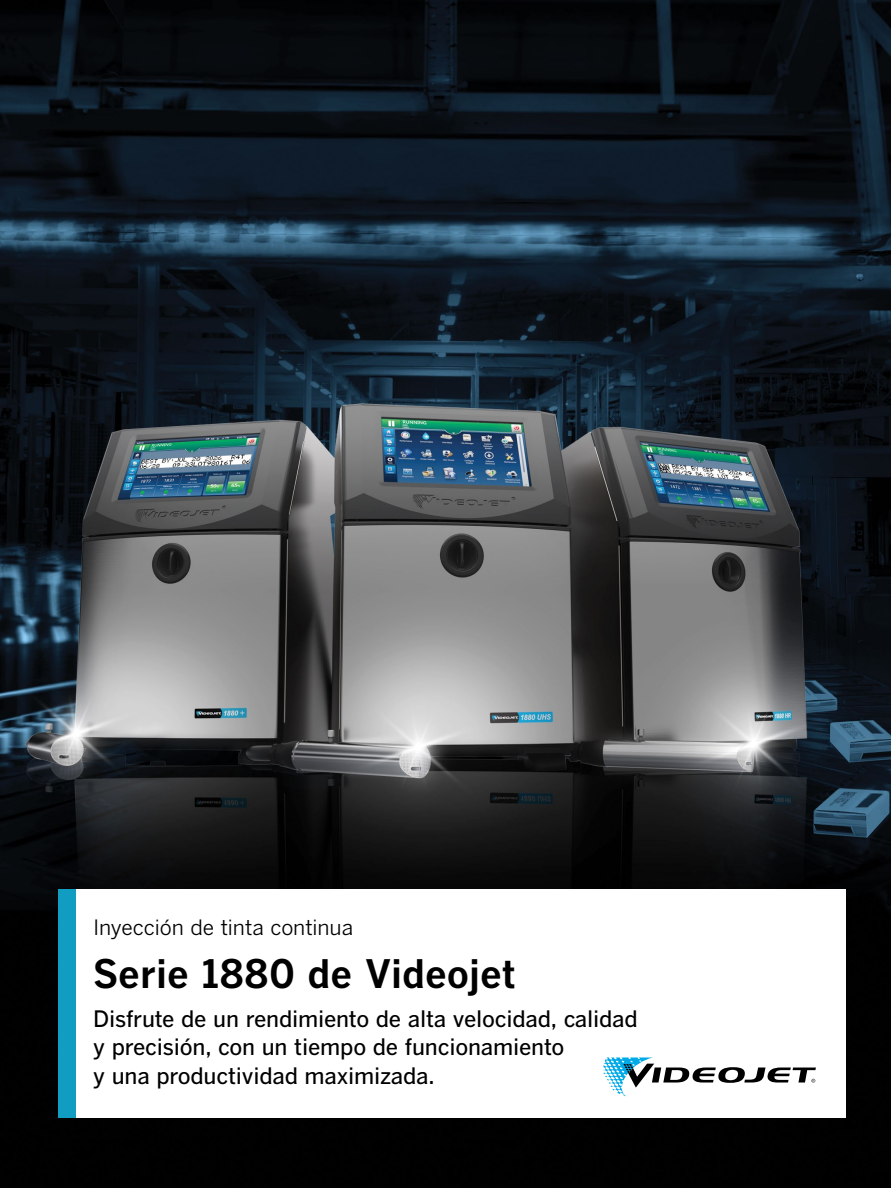
<style>
.page{position:relative;width:891px;height:1188px;background:#fff}
.page>*{position:absolute;margin:0;border:0;box-sizing:border-box;transform-origin:0 0}
.t1{font:700 39px "Benton Gothic";color:#000}
.t2{font:500 22.5px/28.5px "Benton Gothic";letter-spacing:-.01em;color:#000}
.t3{font:21px "Benton Gothic";letter-spacing:-.01em;color:#000}
</style>
<div class="page">
<img style="left:0;top:0;width:891px;height:1188px">
<div style="left:59px;top:889px;width:17px;height:229px;background:#109dc1"></div>
<div style="left:76px;top:889px;width:770px;height:229px;background:#fff"></div>
<svg style="left:603px;top:1058px;width:213px;height:38px"></svg>
<p class="t3" style="left:93px;top:915px;width:262px">Inyección de tinta continua</p>
<h1 class="t1" style="left:93px;top:951px;width:425px">Serie 1880 de Videojet</h1>
<p class="t2" style="left:93px;top:1005px;width:546px">Disfrute de un rendimiento de alta velocidad, calidad y precisión, con un tiempo de funcionamiento<br>y una productividad maximizada.</p>
</div>
